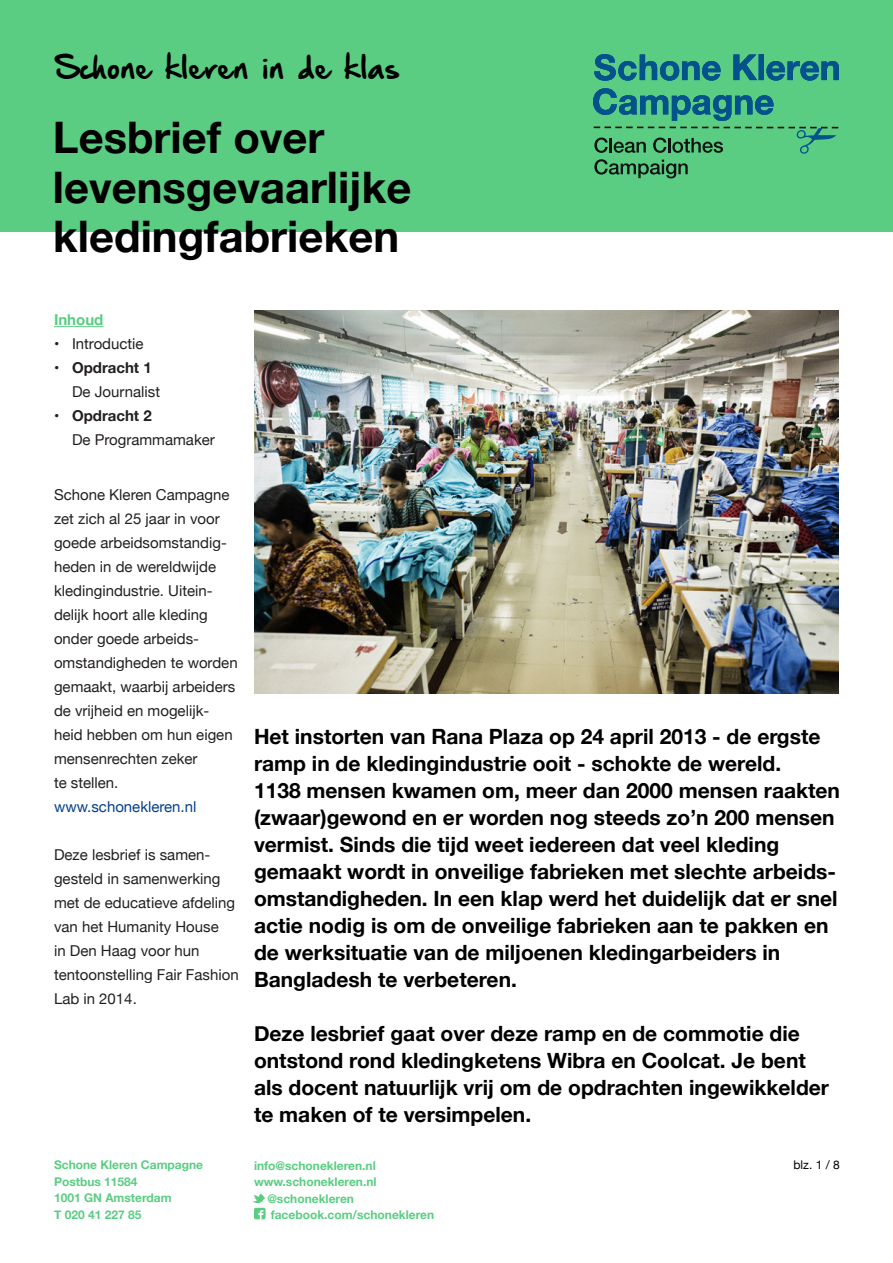
<style>
.page{position:relative;width:893px;height:1263px;background:#fff}
.page>*{position:absolute;margin:0;border:0;box-sizing:border-box;transform-origin:0 0}
.t1{font:700 43.5px/49.5px "Helvetica Neue";color:#000}
.t2{font:27px "Hand Of Sean Demo";color:#000}
.t3{font:700 21px/27px "Helvetica Neue";color:#000}
.t4{font:15px/24px "Helvetica Neue";color:#231f20}
.Kopje_-_WAS_ROOD{font:700 15px "Helvetica Neue";color:#5acd82}
.t5{font:700 12px/16.5px "Helvetica Neue";color:#5acd82}
.t6{font:12px "Helvetica Neue";color:#000}
.s1{font-weight:700}
.s2{color:#054187}
</style>
<div class="page">
<svg style="left:252px;top:1194px;width:14px;height:25px"></svg>
<div style="left:0;top:0;width:893px;height:232px;background:#5acd82"></div>
<hr style="left:54px;top:326px;width:49px;height:1px;background:#5acd82">
<svg style="left:594px;top:54px;width:127px;height:27px"></svg>
<svg style="left:733px;top:55px;width:106px;height:26px"></svg>
<svg style="left:594px;top:127px;width:244px;height:51px"></svg>
<svg style="left:593px;top:88px;width:181px;height:33px"></svg>
<img style="left:254px;top:310px;width:585px;height:383px">
<p class="t2" style="left:56px;top:54px;width:346px">Schone kleren in de klas</p>
<p class="t1" style="left:53px;top:114px;width:360px">Lesbrief over levensgevaarlijke kledingfabrieken</p>
<p class="Kopje_-_WAS_ROOD" style="left:54px;top:308px;width:51px">Inhoud</p>
<p class="t4" style="left:54px;top:333px;width:91px">• Introductie</p>
<p class="t4" style="left:72px;top:357px;width:90px;text-indent:-18px"><span class="s1">• Opdracht 1<br></span>De Journalist</p>
<p class="t4" style="left:72px;top:405px;width:144px;text-indent:-18px"><span class="s1">• Opdracht 2<br></span>De Programmamaker</p>
<p class="t4" style="left:54px;top:484px;width:185px">Schone Kleren Campagne zet zich al 25 jaar in voor goede arbeidsomstandig&shy;heden in de wereldwijde kledingindustrie. Uitein&shy;delijk hoort alle kleding onder goede arbeids&shy;omstandigheden te worden gemaakt, waarbij arbeiders de vrijheid en mogelijk&shy;heid hebben om hun eigen mensenrechten zeker<br>te stellen. <span class="s2">www.schonekleren.nl</span></p>
<p class="t4" style="left:54px;top:844px;width:186px">Deze lesbrief is samen&shy;gesteld in samenwerking met de educatieve afdeling van het Humanity House<br>in Den Haag voor hun tentoonstelling Fair Fashion<br>Lab in 2014.</p>
<p class="t3" style="left:254px;top:723px;width:588px">Het instorten van Rana Plaza op 24 april 2013 - de ergste ramp in de kledingindustrie ooit - schokte de wereld.<br>1138 mensen kwamen om, meer dan 2000 mensen raakten (zwaar)gewond en er worden nog steeds zo’n 200 mensen vermist. Sinds die tijd weet iedereen dat veel kleding gemaakt wordt in onveilige fabrieken met slechte arbeids&shy;omstandigheden. In een klap werd het duidelijk dat er snel actie nodig is om de onveilige fabrieken aan te pakken en de werksituatie van de miljoenen kledingarbeiders in Bangladesh te verbeteren.</p>
<p class="t3" style="left:254px;top:1020px;width:577px">Deze lesbrief gaat over deze ramp en de commotie die ontstond rond kledingketens Wibra en Coolcat. Je bent als docent natuurlijk vrij om de opdrachten ingewikkelder te maken of te versimpelen.</p>
<p class="t5" style="left:54px;top:1157px;width:151px">Schone Kleren Campagne</p>
<p class="t6" style="left:793px;top:1156px;width:48px">blz. 1 / 8</p>
<p class="t5" style="left:54px;top:1173px;width:119px">Postbus 11584<br>1001 GN Amsterdam<br>T 020 41 227 85</p>
<p class="t5" style="left:254px;top:1157px;width:123px">info@schonekleren.nl</p>
<p class="t5" style="left:254px;top:1174px;width:124px">www.schonekleren.nl</p>
<p class="t5" style="left:267px;top:1190px;width:88px">@schonekleren</p>
<p class="t5" style="left:271px;top:1207px;width:165px">facebook.com/schonekleren</p>
</div>
